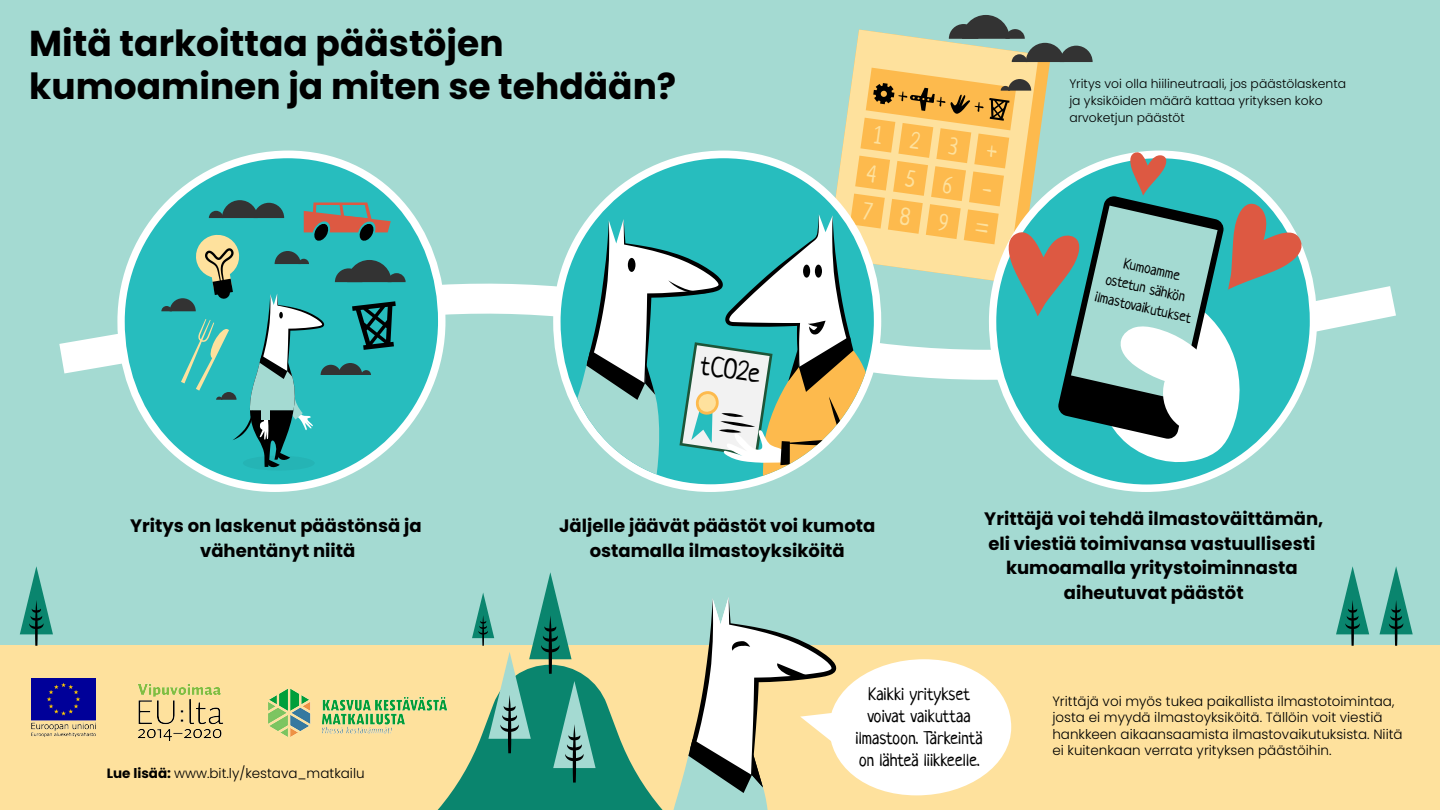
<style>
.page{position:relative;width:1440px;height:810px;background:#fff}
.page>*{position:absolute;margin:0;border:0;box-sizing:border-box;transform-origin:0 0}
.t1{font:700 36px/43.2px "Poppins";color:#000}
.t2{font:27.3px "Neucha";color:#000}
.t3{font:23.62px/38px "Neucha";color:#fee19d;text-align:right;scale:.91 1}
.t4{font:18.15px/21.8px "Neucha";color:#000;text-align:center}
.t5{font:700 18px/24.8px "Poppins";color:#000;text-align:center}
.t6{font:15px/19.4px "Neucha";color:#000;text-align:center}
.t7{font:300 13.5px/16.2px "Poppins";color:#000}
.t8{font:300 12.38px/17.2px "Poppins";color:#000}
.s1{font-weight:700}
</style>
<div class="page">
<div style="left:0;top:0;width:1440px;height:646px;background:#a4dad2"></div>
<svg style="left:852px;top:30px;width:187px;height:49px;fill:#fee19d"></svg>
<svg style="left:117px;top:151px;width:329px;height:341px;fill:#fff"></svg>
<svg style="left:59px;top:278px;width:1337px;height:102px"></svg>
<div style="left:0;top:646px;width:1440px;height:164px;background:#fee19d"></div>
<div style="left:125px;top:158px;width:313px;height:326px;background:#27bdbe;border-radius:50%"></div>
<div style="left:243px;top:456px;width:72px;height:15px;background:#25b4b5;border-radius:50%"></div>
<div style="left:829px;top:659px;width:182px;height:136px;background:#fff;border-radius:50%"></div>
<svg style="left:674px;top:597px;width:172px;height:213px"></svg>
<svg style="left:20px;top:566px;width:33px;height:80px"></svg>
<svg style="left:438px;top:572px;width:225px;height:238px"></svg>
<svg style="left:1336px;top:566px;width:33px;height:80px"></svg>
<svg style="left:1380px;top:566px;width:33px;height:80px"></svg>
<svg style="left:161px;top:200px;width:245px;height:268px"></svg>
<svg style="left:949px;top:15px;width:144px;height:47px"></svg>
<img style="left:138px;top:683px;width:86px;height:58px">
<img style="left:31px;top:678px;width:64px;height:59px">
<img style="left:268px;top:669px;width:189px;height:84px">
<svg style="left:566px;top:79px;width:738px;height:405px"></svg>
<h1 class="t1" style="left:29px;top:22px;width:649px">Mitä tarkoittaa päästöjen kumoaminen ja miten se tehdään?</h1>
<h2 class="t2" style="left:703px;top:348px;width:61px;rotate:8deg">tCO2e</h2>
<h3 class="t3" style="left:872px;top:155px;width:95px;rotate:8deg">5 6<br>789</h3>
<p class="t8" style="left:1069px;top:75px;width:278px">Yritys voi olla hiilineutraali, jos päästölaskenta ja yksiköiden määrä kattaa yrityksen koko arvoketjun päästöt</p>
<p class="t6" style="left:1106px;top:249px;width:100px;rotate:13deg">Kumoamme ostetun sähkön ilmastovaikutukset</p>
<h3 class="t5" style="left:130px;top:514px;width:293px;line-height:24.3px">Yritys on laskenut päästönsä ja vähentänyt niitä</h3>
<h3 class="t5" style="left:559px;top:514px;width:318px">Jäljelle jäävät päästöt voi kumota ostamalla ilmastoyksiköitä</h3>
<h3 class="t5" style="left:984px;top:506px;width:341px">Yrittäjä voi tehdä ilmastoväittämän, eli viestiä toimivansa vastuullisesti kumoamalla yritystoiminnasta aiheutuvat päästöt</h3>
<p class="t7" style="left:107px;top:765px;width:259px"><span class="s1">Lue lisää:</span> www.bit.ly/kestava_matkailu</p>
<h3 class="t4" style="left:856px;top:683px;width:129px">Kaikki yritykset voivat vaikuttaa ilmastoon. Tärkeintä on lähteä liikkeelle.</h3>
<p class="t7" style="left:1052px;top:693px;width:352px">Yrittäjä voi myös tukea paikallista ilmastotoimintaa, josta ei myydä ilmastoyksiköitä. Tällöin voit viestiä hankkeen aikaansaamista ilmastovaikutuksista. Niitä ei kuitenkaan verrata yrityksen päästöihin.</p>
</div>
